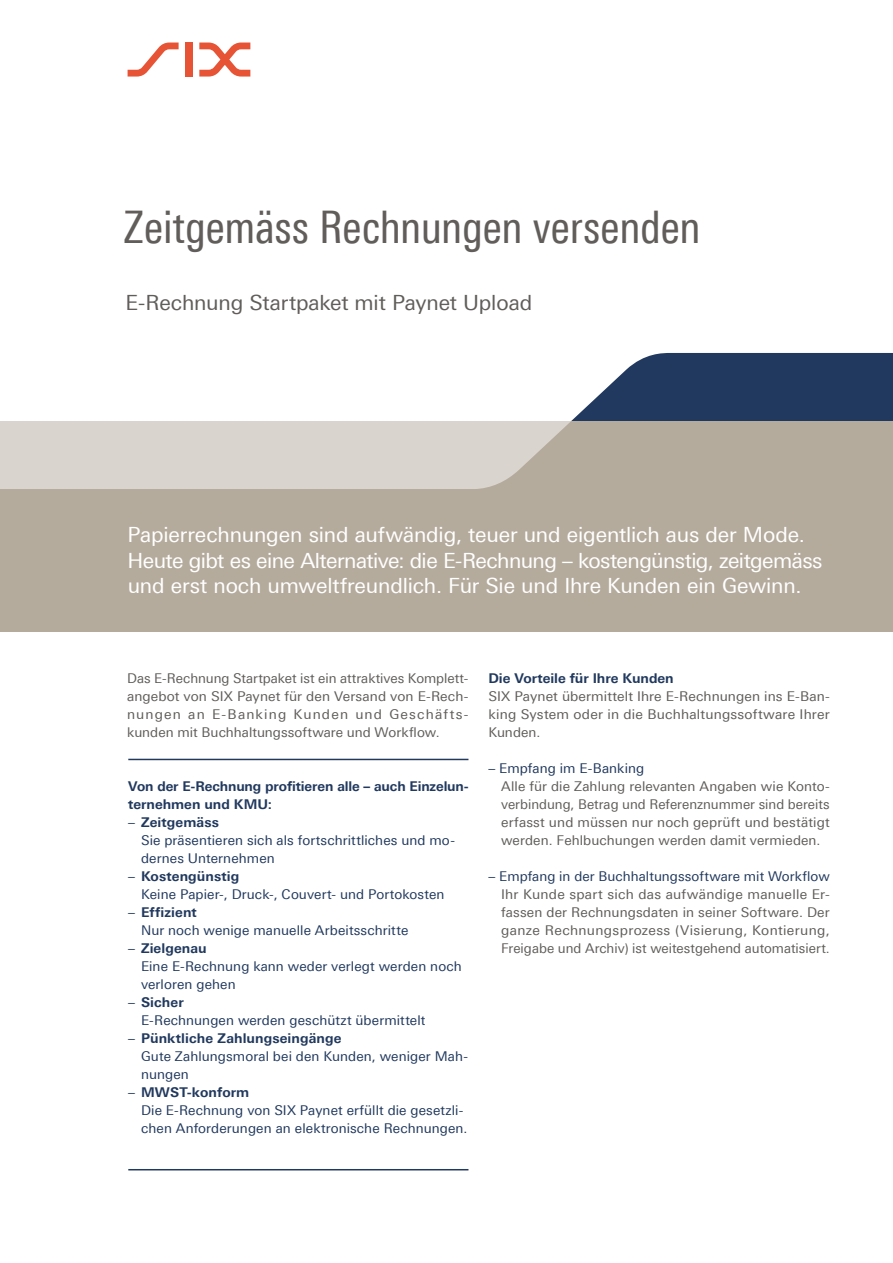
<style>
.page{position:relative;width:893px;height:1263px;background:#fff}
.page>*{position:absolute;margin:0;border:0;box-sizing:border-box;transform-origin:0 0}
.t1{font:45px "Linotype Univers 420 Cn";letter-spacing:-.01em;color:#605d5a}
.t2{font:21px/25.5px "Linotype Univers 430";letter-spacing:-.01em;color:#fff}
.t3{font:21px "Linotype Univers 430";letter-spacing:-.01em;color:#605d5a}
.t4{font:13.5px/18px "Linotype Univers 430";letter-spacing:.005em;color:#605d5a;text-align:justify}
.t5{font:13.5px/18px "Linotype Univers 430";letter-spacing:.01em;color:#21395e}
.t6{font:700 13.5px/18px "Linotype Univers 630";letter-spacing:.005em;color:#21395e}
.s1{font-family:"Linotype Univers 430";font-weight:400}
</style>
<div class="page">
<svg style="left:128px;top:43px;width:51px;height:34px"></svg>
<div style="left:185px;top:43px;width:8px;height:34px;background:#e65335"></div>
<svg style="left:199px;top:43px;width:51px;height:34px"></svg>
<div style="left:0;top:421px;width:893px;height:210px;background:#b5ab9d"></div>
<svg style="left:0;top:353px;width:893px;height:136px"></svg>
<hr style="left:128px;top:759px;width:340px;height:1px;background:#21395e">
<hr style="left:128px;top:1169px;width:340px;height:1px;background:#21395e">
<h1 class="t1" style="left:124px;top:201px;width:579px">Zeitgemäss Rechnungen versenden</h1>
<h2 class="t3" style="left:126px;top:291px;width:408px">E-Rechnung Startpaket mit Paynet Upload</h2>
<h2 class="t2" style="left:127px;top:522px;width:697px">Papierrechnungen sind aufwändig, teuer und eigentlich aus der Mode.<br>Heute gibt es eine Alternative: die E-Rechnung – kostengünstig, zeitgemäss und erst noch umweltfreundlich. Für Sie und Ihre Kunden ein Gewinn.</h2>
<p class="t4" style="left:127px;top:669px;width:343px">Das E-Rechnung Startpaket ist ein attraktives Komplett&shy;angebot von SIX Paynet für den Versand von E-Rech&shy;nungen an E-Banking Kunden und Geschäfts&shy;kunden mit Buchhaltungssoftware und Workflow.</p>
<p class="t6" style="left:488px;top:669px;width:187px">Die Vorteile für Ihre Kunden</p>
<p class="t4" style="left:488px;top:687px;width:343px">SIX Paynet übermittelt Ihre E-Rechnungen ins E-Ban&shy;king System oder in die Buchhaltungssoftware Ihrer Kunden.</p>
<p class="t5" style="left:488px;top:759px;width:157px">– Empfang im E-Banking</p>
<p class="t4" style="left:501px;top:777px;width:330px">Alle für die Zahlung relevanten Angaben wie Konto&shy;verbindung, Betrag und Referenznummer sind bereits erfasst und müssen nur noch geprüft und bestätigt werden. Fehlbuchungen werden damit vermieden.</p>
<p class="t5" style="left:488px;top:867px;width:343px">– Empfang in der Buchhaltungssoftware mit Workflow</p>
<p class="t4" style="left:501px;top:885px;width:330px">Ihr Kunde spart sich das aufwändige manuelle Er&shy;fassen der Rechnungsdaten in seiner Software. Der ganze Rechnungsprozess (Visierung, Kontierung, Freigabe und Archiv) ist weitestgehend automatisiert.</p>
<p class="t6" style="left:128px;top:777px;width:342px">Von der E-Rechnung profitieren alle – auch Einzelun&shy;ternehmen und KMU:</p>
<p class="t6" style="left:128px;top:813px;width:92px"><span class="s1">–</span> Zeitgemäss</p>
<p class="t5" style="left:141px;top:831px;width:315px">Sie präsentieren sich als fortschrittliches und mo&shy;dernes Unternehmen</p>
<p class="t6" style="left:128px;top:867px;width:112px"><span class="s1">–</span> Kostengünstig</p>
<p class="t5" style="left:141px;top:885px;width:305px">Keine Papier-, Druck-, Couvert- und Portokosten</p>
<p class="t6" style="left:128px;top:903px;width:70px"><span class="s1">–</span> Effizient</p>
<p class="t5" style="left:141px;top:921px;width:269px">Nur noch wenige manuelle Arbeitsschritte</p>
<p class="t6" style="left:128px;top:939px;width:80px"><span class="s1">–</span> Zielgenau</p>
<p class="t5" style="left:141px;top:957px;width:322px">Eine E-Rechnung kann weder verlegt werden noch verloren gehen</p>
<p class="t6" style="left:128px;top:993px;width:57px"><span class="s1">–</span> Sicher</p>
<p class="t5" style="left:141px;top:1011px;width:286px">E-Rechnungen werden geschützt übermittelt</p>
<p class="t6" style="left:128px;top:1029px;width:215px"><span class="s1">–</span> Pünktliche Zahlungseingänge</p>
<p class="t5" style="left:141px;top:1047px;width:328px">Gute Zahlungsmoral bei den Kunden, weniger Mah&shy;nungen</p>
<p class="t6" style="left:128px;top:1083px;width:123px"><span class="s1">–</span> MWST-konform</p>
<p class="t5" style="left:141px;top:1101px;width:328px">Die E-Rechnung von SIX Paynet erfüllt die gesetzli&shy;chen Anforderungen an elektronische Rechnungen.</p>
</div>
